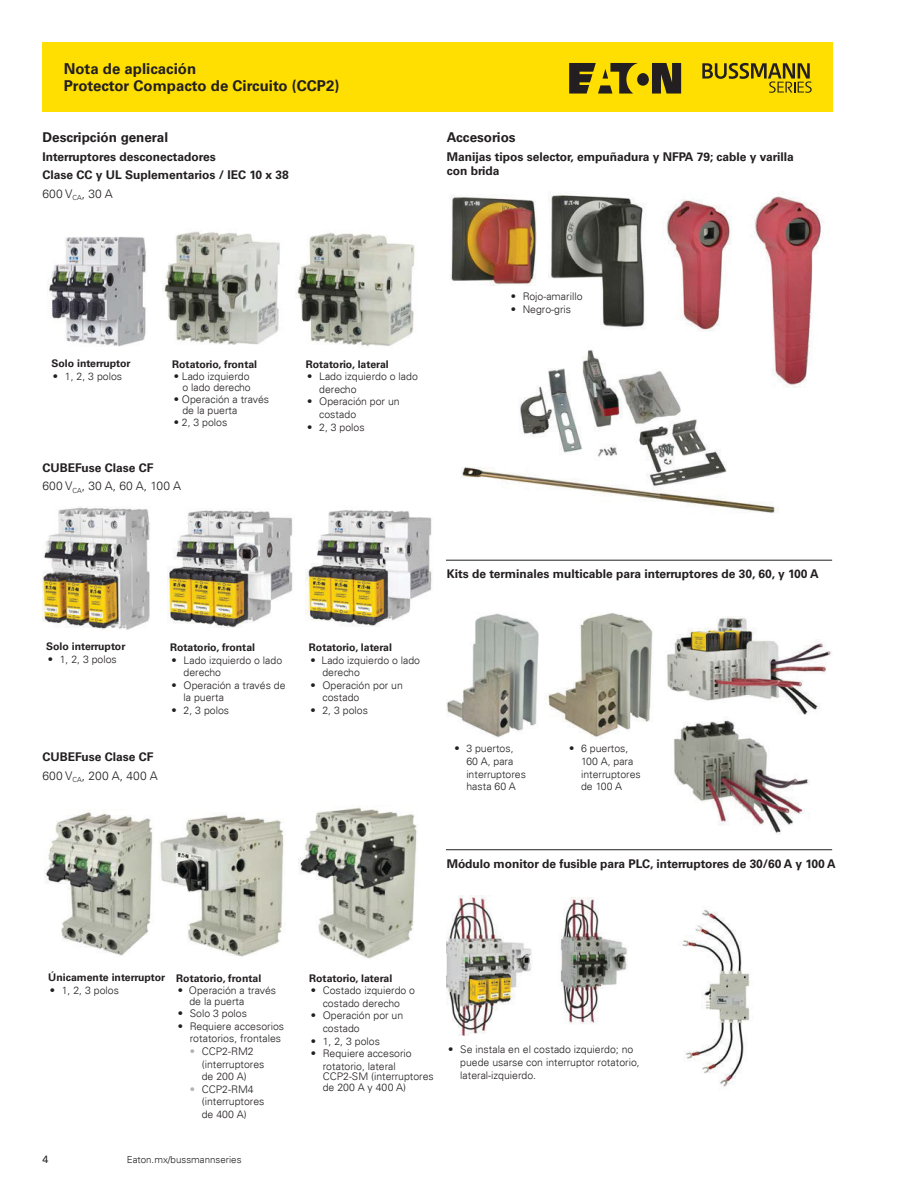
<style>
.page{position:relative;width:918px;height:1188px;background:#fff}
.page>*{position:absolute;margin:0;border:0;box-sizing:border-box;transform-origin:0 0}
.t1{font:700 15px/16.5px "Univers LT Std";color:#231f20}
.t2{font:700 13.5px "Univers LT Std";color:#231f20}
.t3{font:700 12px/18.6px "Univers LT Std";color:#231f20}
.t4{font:300 12px "Univers LT";color:#231f20}
.t5{font:300 10.5px/12.6px "Univers LT";color:#231f20}
.t6{font:700 10.5px "Univers LT Std";color:#231f20}
.t7{font:10.5px "Univers LT Std";color:#231f20}
.t8{font:300 9.75px "Univers LT";color:#231f20}
.s1{color:#b2b3b7}
</style>
<div class="page">
<div style="left:43px;top:43px;width:790px;height:69px;background:#ffdf01"></div>
<svg style="left:569px;top:63px;width:112px;height:31px"></svg>
<svg style="left:702px;top:63px;width:110px;height:30px"></svg>
<img style="left:47px;top:237px;width:99px;height:110px">
<img style="left:162px;top:231px;width:118px;height:114px">
<img style="left:296px;top:232px;width:120px;height:114px">
<img style="left:43px;top:507px;width:107px;height:123px">
<img style="left:167px;top:510px;width:126px;height:118px">
<img style="left:306px;top:510px;width:126px;height:117px">
<img style="left:44px;top:812px;width:109px;height:144px">
<img style="left:160px;top:814px;width:124px;height:143px">
<img style="left:298px;top:807px;width:119px;height:152px">
<img style="left:450px;top:194px;width:87px;height:92px">
<img style="left:548px;top:194px;width:97px;height:134px">
<img style="left:461px;top:349px;width:314px;height:164px">
<img style="left:749px;top:196px;width:75px;height:191px">
<img style="left:662px;top:199px;width:69px;height:132px">
<img style="left:447px;top:613px;width:92px;height:124px">
<img style="left:544px;top:613px;width:109px;height:124px">
<img style="left:667px;top:617px;width:165px;height:98px">
<img style="left:674px;top:720px;width:135px;height:114px">
<img style="left:447px;top:896px;width:85px;height:140px">
<img style="left:560px;top:898px;width:68px;height:126px">
<img style="left:681px;top:909px;width:69px;height:178px">
<hr style="left:446px;top:560px;width:386px;height:1px;background:#231f20">
<hr style="left:446px;top:849px;width:386px;height:1px;background:#231f20">
<h1 class="t1" style="left:64px;top:63px;width:277px">Nota de aplicación<br>Protector Compacto de Circuito (CCP2)</h1>
<p class="t2" style="left:43px;top:132px;width:127px">Descripción general</p>
<p class="t3" style="left:43px;top:149px;width:248px">Interruptores desconectadores<br>Clase CC y UL Suplementarios / IEC 10 x 38</p>
<p class="t4" style="left:43px;top:189px;width:72px">600 V<sub>CA</sub>, 30 A</p>
<p class="t2" style="left:447px;top:132px;width:70px">Accesorios</p>
<p class="t3" style="left:447px;top:151px;width:348px;line-height:14.4px">Manijas tipos selector, empuñadura y NFPA 79; cable y varilla con brida</p>
<p class="t6" style="left:51px;top:359px;width:81px">Solo interruptor</p>
<p class="t5" style="left:53px;top:371px;width:71px">• 1, 2, 3 polos</p>
<p class="t6" style="left:172px;top:360px;width:86px">Rotatorio, frontal</p>
<p class="t5" style="left:174px;top:372px;width:79px;line-height:10.5px;text-align:right">• Lado izquierdo o lado derecho</p>
<p class="t5" style="left:182px;top:395px;width:88px;line-height:10.5px;text-indent:-9px">• Operación a través de la puerta</p>
<p class="t5" style="left:174px;top:417px;width:55px">• 2, 3 polos</p>
<p class="t3" style="left:43px;top:460px;width:113px">CUBEFuse Clase CF</p>
<p class="t4" style="left:43px;top:482px;width:140px">600 V<sub>CA</sub>, 30 A, 60 A, 100 A</p>
<p class="t6" style="left:306px;top:360px;width:85px">Rotatorio, lateral</p>
<p class="t5" style="left:319px;top:371px;width:100px;text-indent:-12px">• Lado izquierdo o lado derecho</p>
<p class="t5" style="left:319px;top:396px;width:82px;text-indent:-12px">• Operación por un costado</p>
<p class="t5" style="left:307px;top:421px;width:59px">• 2, 3 polos</p>
<p class="t5" style="left:511px;top:291px;width:73px">• Rojo-amarillo</p>
<p class="t5" style="left:511px;top:304px;width:62px">• Negro-gris</p>
<p class="t6" style="left:46px;top:643px;width:81px">Solo interruptor</p>
<p class="t5" style="left:48px;top:654px;width:71px">• 1, 2, 3 polos</p>
<p class="t6" style="left:170px;top:643px;width:86px">Rotatorio, frontal</p>
<p class="t5" style="left:184px;top:654px;width:100px;text-indent:-12px">• Lado izquierdo o lado derecho</p>
<p class="t5" style="left:184px;top:680px;width:103px;text-indent:-12px">• Operación a través de la puerta</p>
<p class="t5" style="left:172px;top:705px;width:59px">• 2, 3 polos</p>
<p class="t3" style="left:43px;top:749px;width:113px">CUBEFuse Clase CF</p>
<p class="t4" style="left:43px;top:771px;width:117px">600 V<sub>CA</sub>, 200 A, 400 A</p>
<p class="t6" style="left:309px;top:643px;width:85px">Rotatorio, lateral</p>
<p class="t5" style="left:322px;top:654px;width:99px;text-indent:-12px">• Lado izquierdo o lado derecho</p>
<p class="t5" style="left:322px;top:680px;width:82px;text-indent:-12px">• Operación por un costado</p>
<p class="t5" style="left:310px;top:705px;width:59px">• 2, 3 polos</p>
<p class="t3" style="left:447px;top:566px;width:373px">Kits de terminales multicable para interruptores de 30, 60, y 100 A</p>
<p class="t5" style="left:466px;top:743px;width:61px;text-indent:-12px">• 3 puertos,<br>60 A, para interruptores hasta 60 A</p>
<p class="t5" style="left:581px;top:743px;width:61px;text-indent:-12px">• 6 puertos,<br>100 A, para interruptores de 100 A</p>
<p class="t3" style="left:447px;top:856px;width:391px">Módulo monitor de fusible para PLC, interruptores de 30/60 A y 100 A</p>
<p class="t6" style="left:48px;top:973px;width:118px">Únicamente interruptor</p>
<p class="t5" style="left:50px;top:985px;width:71px">• 1, 2, 3 polos</p>
<p class="t6" style="left:176px;top:974px;width:86px">Rotatorio, frontal</p>
<p class="t5" style="left:189px;top:986px;width:88px;line-height:10.5px;text-indent:-12px">• Operación a través de la puerta</p>
<p class="t5" style="left:178px;top:1008px;width:71px">• Solo 3 polos</p>
<p class="t5" style="left:178px;top:1021px;width:108px;text-align:right">• Requiere accesorios rotatorios, frontales</p>
<p class="t5" style="left:202px;top:1046px;width:64px;text-indent:-12px"><span class="s1">•</span> CCP2-RM2 (interruptores de 200 A)</p>
<p class="t5" style="left:202px;top:1084px;width:64px;text-indent:-12px"><span class="s1">•</span> CCP2-RM4 (interruptores de 400 A)</p>
<p class="t7" style="left:43px;top:1155px;width:7px">4</p>
<p class="t8" style="left:127px;top:1156px;width:116px">Eaton.mx/bussmannseries</p>
<p class="t6" style="left:309px;top:974px;width:85px">Rotatorio, lateral</p>
<p class="t5" style="left:311px;top:985px;width:106px;text-align:center">• Costado izquierdo o costado derecho</p>
<p class="t5" style="left:323px;top:1010px;width:82px;text-indent:-12px">• Operación por un costado</p>
<p class="t5" style="left:311px;top:1035px;width:71px">• 1, 2, 3 polos</p>
<p class="t5" style="left:311px;top:1048px;width:103px;text-align:center">• Requiere accesorio rotatorio, lateral</p>
<p class="t5" style="left:323px;top:1072px;width:113px;line-height:10.5px">CCP2-SM (interruptores de 200 A y 400 A)</p>
<p class="t5" style="left:460px;top:1044px;width:181px;text-indent:-12px">• Se instala en el costado izquierdo; no puede usarse con interruptor rotatorio, lateral-izquierdo.</p>
</div>
